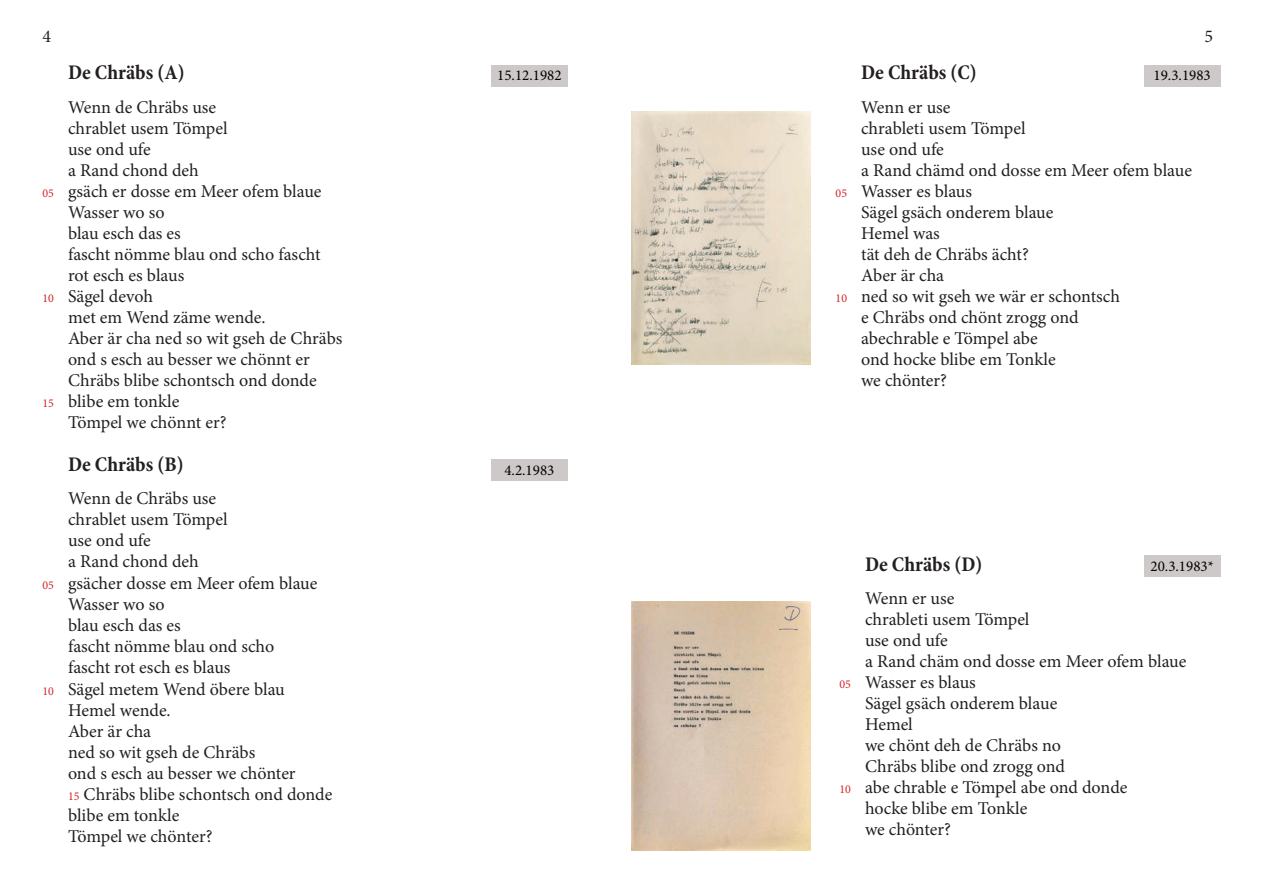
<style>
.page{position:relative;width:1263px;height:893px;background:#fff}
.page>*{position:absolute;margin:0;border:0;box-sizing:border-box;transform-origin:0 0}
.t1{font:700 condensed 21px "Minion Pro";color:#231f20}
.t2{font:18px "Minion Pro";letter-spacing:-.005em;color:#231f20}
.t3{font:15px "Minion Pro";color:#000}
.s1{font-size:12px;color:#d1232a}
</style>
<div class="page">
<img style="left:631px;top:112px;width:180px;height:253px">
<div style="left:491px;top:65px;width:77px;height:22px;background:#cdc9c8"></div>
<div style="left:491px;top:460px;width:77px;height:21px;background:#cdc9c8"></div>
<div style="left:1144px;top:65px;width:76px;height:22px;background:#cdc9c8"></div>
<div style="left:1144px;top:555px;width:76px;height:22px;background:#cdc9c8"></div>
<img style="left:631px;top:601px;width:180px;height:249px">
<p class="t2" style="left:43px;top:24px;width:10px">4</p>
<p class="t2" style="left:1204px;top:24px;width:10px">5</p>
<p class="t1" style="left:68px;top:58px;width:118px">De Chräbs (A)</p>
<p class="t2" style="left:68px;top:95px;width:150px">Wenn de Chräbs use</p>
<p class="t2" style="left:68px;top:116px;width:161px">chrablet usem Tömpel</p>
<p class="t2" style="left:68px;top:137px;width:84px">use ond ufe</p>
<p class="t2" style="left:68px;top:158px;width:132px">a Rand chond deh</p>
<p class="t2" style="left:43px;top:179px;width:281px"><span class="s1">05</span> gsäch er dosse em Meer ofem blaue</p>
<p class="t2" style="left:68px;top:200px;width:98px">Wasser wo so</p>
<p class="t2" style="left:68px;top:221px;width:114px">blau esch das es</p>
<p class="t2" style="left:68px;top:242px;width:254px">fascht nömme blau ond scho fascht</p>
<p class="t2" style="left:68px;top:263px;width:118px">rot esch es blaus</p>
<p class="t2" style="left:43px;top:284px;width:112px"><span class="s1">10</span> Sägel devoh</p>
<p class="t2" style="left:68px;top:305px;width:199px">met em Wend zäme wende.</p>
<p class="t2" style="left:68px;top:326px;width:276px">Aber är cha ned so wit gseh de Chräbs</p>
<p class="t2" style="left:68px;top:347px;width:243px">ond s esch au besser we chönnt er</p>
<p class="t2" style="left:68px;top:368px;width:250px">Chräbs blibe schontsch ond donde</p>
<p class="t2" style="left:43px;top:389px;width:138px"><span class="s1">15</span> blibe em tonkle</p>
<p class="t2" style="left:68px;top:410px;width:160px">Tömpel we chönnt er?</p>
<p class="t1" style="left:861px;top:58px;width:117px">De Chräbs (C)</p>
<p class="t2" style="left:861px;top:95px;width:91px">Wenn er use</p>
<p class="t2" style="left:861px;top:116px;width:166px">chrableti usem Tömpel</p>
<p class="t2" style="left:861px;top:137px;width:84px">use ond ufe</p>
<p class="t2" style="left:861px;top:158px;width:332px">a Rand chämd ond dosse em Meer ofem blaue</p>
<p class="t2" style="left:836px;top:179px;width:138px"><span class="s1">05</span> Wasser es blaus</p>
<p class="t2" style="left:861px;top:200px;width:194px">Sägel gsäch onderem blaue</p>
<p class="t2" style="left:861px;top:221px;width:80px">Hemel was</p>
<p class="t2" style="left:861px;top:242px;width:169px">tät deh de Chräbs ächt?</p>
<p class="t2" style="left:861px;top:263px;width:85px">Aber är cha</p>
<p class="t2" style="left:836px;top:284px;width:286px"><span class="s1">10</span> ned so wit gseh we wär er schontsch</p>
<p class="t2" style="left:861px;top:305px;width:219px">e Chräbs ond chönt zrogg ond</p>
<p class="t2" style="left:861px;top:326px;width:178px">abechrable e Tömpel abe</p>
<p class="t2" style="left:861px;top:347px;width:196px">ond hocke blibe em Tonkle</p>
<p class="t2" style="left:861px;top:368px;width:87px">we chönter?</p>
<p class="t3" style="left:497px;top:66px;width:66px">15.12.1982</p>
<p class="t3" style="left:1153px;top:66px;width:59px">19.3.1983</p>
<p class="t1" style="left:68px;top:449px;width:117px">De Chräbs (B)</p>
<p class="t3" style="left:504px;top:460px;width:52px">4.2.1983</p>
<p class="t2" style="left:68px;top:486px;width:150px">Wenn de Chräbs use</p>
<p class="t2" style="left:68px;top:507px;width:161px">chrablet usem Tömpel</p>
<p class="t2" style="left:68px;top:528px;width:84px">use ond ufe</p>
<p class="t2" style="left:68px;top:549px;width:132px">a Rand chond deh</p>
<p class="t2" style="left:43px;top:571px;width:276px"><span class="s1">05</span> gsächer dosse em Meer ofem blaue</p>
<p class="t2" style="left:68px;top:592px;width:98px">Wasser wo so</p>
<p class="t2" style="left:68px;top:613px;width:114px">blau esch das es</p>
<p class="t2" style="left:68px;top:634px;width:208px">fascht nömme blau ond scho</p>
<p class="t2" style="left:68px;top:655px;width:164px">fascht rot esch es blaus</p>
<p class="t2" style="left:43px;top:677px;width:244px"><span class="s1">10</span> Sägel metem Wend öbere blau</p>
<p class="t2" style="left:68px;top:698px;width:104px">Hemel wende.</p>
<p class="t2" style="left:68px;top:719px;width:85px">Aber är cha</p>
<p class="t2" style="left:68px;top:740px;width:189px">ned so wit gseh de Chräbs</p>
<p class="t2" style="left:68px;top:761px;width:229px">ond s esch au besser we chönter</p>
<p class="t2" style="left:68px;top:782px;width:266px"><span class="s1">15</span> Chräbs blibe schontsch ond donde</p>
<p class="t2" style="left:68px;top:803px;width:113px">blibe em tonkle</p>
<p class="t2" style="left:68px;top:824px;width:146px">Tömpel we chönter?</p>
<p class="t1" style="left:865px;top:549px;width:119px">De Chräbs (D)</p>
<p class="t2" style="left:865px;top:587px;width:91px">Wenn er use</p>
<p class="t2" style="left:865px;top:608px;width:166px">chrableti usem Tömpel</p>
<p class="t2" style="left:865px;top:629px;width:84px">use ond ufe</p>
<p class="t2" style="left:865px;top:650px;width:323px">a Rand chäm ond dosse em Meer ofem blaue</p>
<p class="t2" style="left:839px;top:671px;width:138px"><span class="s1">05</span> Wasser es blaus</p>
<p class="t2" style="left:865px;top:692px;width:194px">Sägel gsäch onderem blaue</p>
<p class="t2" style="left:865px;top:713px;width:49px">Hemel</p>
<p class="t2" style="left:865px;top:734px;width:197px">we chönt deh de Chräbs no</p>
<p class="t2" style="left:865px;top:755px;width:202px">Chräbs blibe ond zrogg ond</p>
<p class="t2" style="left:839px;top:776px;width:289px"><span class="s1">10</span> abe chrable e Tömpel abe ond donde</p>
<p class="t2" style="left:865px;top:797px;width:164px">hocke blibe em Tonkle</p>
<p class="t2" style="left:865px;top:818px;width:87px">we chönter?</p>
<p class="t3" style="left:1150px;top:556px;width:65px">20.3.1983*</p>
</div>
